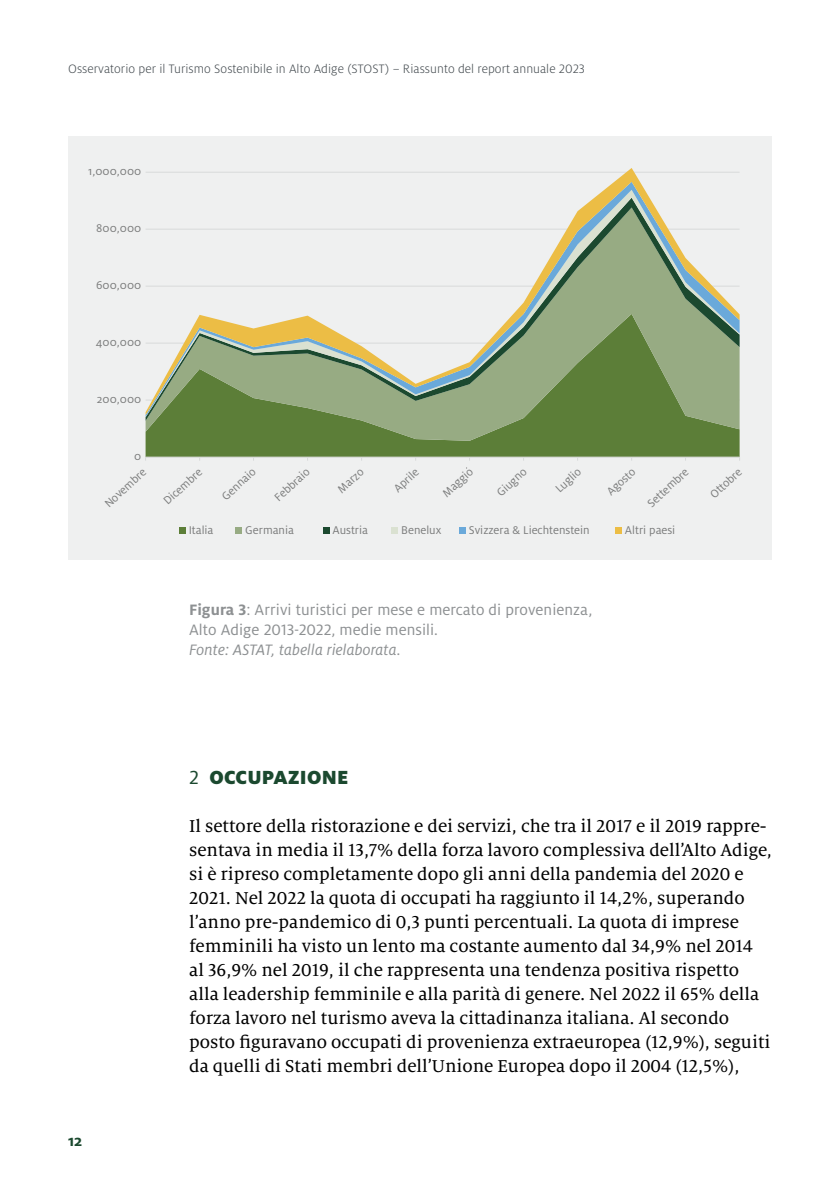
<style>
.page{position:relative;width:840px;height:1191px;background:#fff}
.page>*{position:absolute;margin:0;border:0;box-sizing:border-box;transform-origin:0 0}
.Title_2_10_5_pt{font:900 21px "Milo Pro";letter-spacing:.01em;color:#1b492f}
.Text_9_5_pt_it{font:19px/24px "Milo Serif Pro Text";color:#000}
.Image_Caption_B_8_5_pt{font:16.8px/19.8px "Milo Pro";letter-spacing:.005em;color:#8d9092}
.t1{font:700 16.8px "Milo Pro";color:#1b492f}
.t2{font:300 13.6px "Milo Pro";letter-spacing:.005em;color:#41484d}
.t3{font:12.4px "Milo Pro";color:#7b7c7c}
.s1{font-weight:700}
.s2{font-style:italic}
.s3{font-weight:400}
</style>
<div class="page">
<div style="left:68px;top:136px;width:703px;height:423px;background:#eff0f0"></div>
<div style="left:145px;top:441px;width:594px;height:16px;background:#5c7e38"></div>
<svg style="left:145px;top:421px;width:594px;height:20px;background:#678646"></svg>
<svg style="left:145px;top:168px;width:594px;height:247px"></svg>
<hr style="left:145px;top:457px;width:594px;height:1px;background:#d8dada">
<svg style="left:179px;top:527px;width:6px;height:6px"></svg>
<div style="left:235px;top:527px;width:7px;height:6px;background:#97ab83"></div>
<div style="left:322px;top:527px;width:7px;height:6px;background:#1b492f"></div>
<div style="left:391px;top:527px;width:7px;height:6px;background:#dae1d1"></div>
<div style="left:458px;top:527px;width:7px;height:6px;background:#6aa9da"></div>
<div style="left:614px;top:527px;width:7px;height:6px;background:#ecbd45"></div>
<p class="t2" style="left:68px;top:61px;width:518px">Osservatorio per il Turismo Sostenibile in Alto Adige (STOST) – Riassunto del report annuale 2023</p>
<p class="t3" style="left:88px;top:165px;width:55px">1,000,000</p>
<p class="t3" style="left:96px;top:222px;width:46px">800,000</p>
<p class="t3" style="left:96px;top:279px;width:47px">600,000</p>
<p class="t3" style="left:96px;top:336px;width:47px">400,000</p>
<p class="t3" style="left:97px;top:393px;width:46px">200,000</p>
<p class="t3" style="left:134px;top:449px;width:9px">0</p>
<p class="t3" style="left:102px;top:500px;width:53px;rotate:-43deg">Novembre</p>
<p class="t3" style="left:161px;top:497px;width:49px;rotate:-43deg">Dicembre</p>
<p class="t3" style="left:219px;top:493px;width:43px;rotate:-43deg">Gennaio</p>
<p class="t3" style="left:271px;top:494px;width:45px;rotate:-43deg">Febbraio</p>
<p class="t3" style="left:334px;top:486px;width:33px;rotate:-43deg">M arzo</p>
<p class="t3" style="left:390px;top:485px;width:31px;rotate:-43deg">Aprile</p>
<p class="t3" style="left:439px;top:490px;width:39px;rotate:-43deg">M aggio</p>
<p class="t3" style="left:493px;top:489px;width:37px;rotate:-43deg">Giugno</p>
<p class="t3" style="left:552px;top:485px;width:32px;rotate:-43deg">Luglio</p>
<p class="t3" style="left:603px;top:488px;width:36px;rotate:-43deg">Agosto</p>
<p class="t3" style="left:644px;top:500px;width:53px;rotate:-43deg">Settembre</p>
<p class="t3" style="left:706px;top:491px;width:40px;rotate:-43deg">O ttobre</p>
<p class="t3" style="left:188px;top:523px;width:26px">Italia</p>
<p class="t3" style="left:245px;top:523px;width:50px">Germania</p>
<p class="t3" style="left:332px;top:523px;width:37px">Austria</p>
<p class="t3" style="left:401px;top:523px;width:42px">Benelux</p>
<p class="t3" style="left:468px;top:523px;width:122px">Svizzera &amp; Liechtenstein</p>
<p class="t3" style="left:624px;top:523px;width:52px">Altri paesi</p>
<p class="Image_Caption_B_8_5_pt" style="left:189px;top:600px;width:404px"><span class="s1">Figura 3</span>: Arrivi turistici per mese e mercato di provenienza,<br>Alto Adige 2013-2022, medie mensili.<br><span class="s2">Fonte: ASTAT, tabella rielaborata.</span></p>
<p class="t1" style="left:68px;top:1130px;width:16px">12</p>
<p class="Title_2_10_5_pt" style="left:189px;top:765px;width:160px"><span class="s3">2</span> OCCUPAZIONE</p>
<p class="Text_9_5_pt_it" style="left:189px;top:814px;width:584px">Il settore della ristorazione e dei servizi, che tra il 2017 e il 2019 rappre&shy;sentava in media il 13,7% della forza lavoro complessiva dell’Alto Adige, si è ripreso completamente dopo gli anni della pandemia del 2020 e 2021. Nel 2022 la quota di occupati ha raggiunto il 14,2%, superando l’anno pre-pandemico di 0,3 punti percentuali. La quota di imprese femminili ha visto un lento ma costante aumento dal 34,9% nel 2014 al 36,9% nel 2019, il che rappresenta una tendenza positiva rispetto alla leadership femminile e alla parità di genere. Nel 2022 il 65% della forza lavoro nel turismo aveva la cittadinanza italiana. Al secondo posto figuravano occupati di provenienza extraeuropea (12,9%), seguiti da quelli di Stati membri dell’Unione Europea dopo il 2004 (12,5%),</p>
</div>
